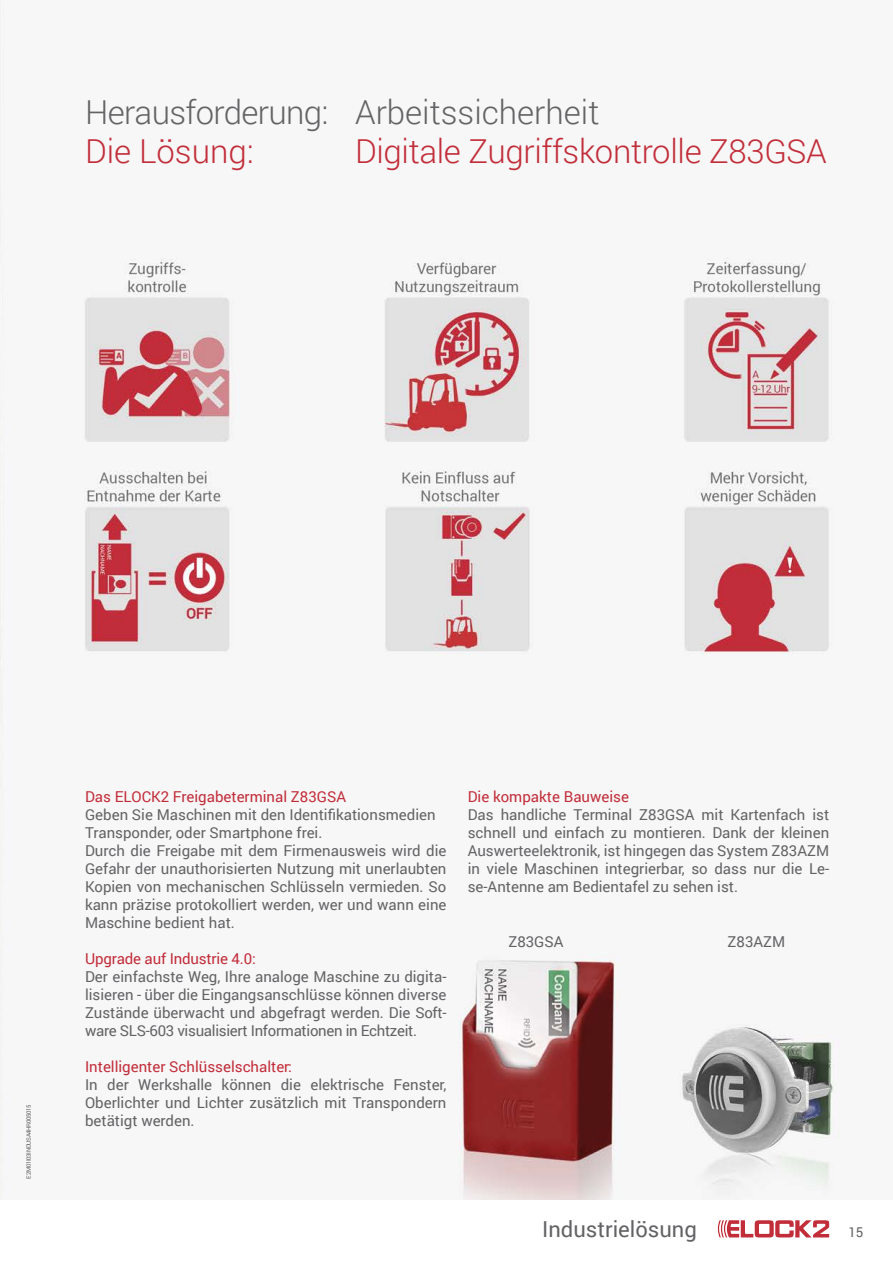
<style>
.page{position:relative;width:893px;height:1263px;background:#fff}
.page>*{position:absolute;margin:0;border:0;box-sizing:border-box;transform-origin:0 0}
.t1{font:300 33px "Roboto";letter-spacing:-.01em;color:#c22d3a}
.t2{font:300 33px "Roboto";color:#636366}
.t3{font:22.05px "Roboto";color:#636366}
.t4{font:15px/18px "Roboto";color:#636366;text-align:justify}
.t5{font:15px "Roboto";color:#c22d3a}
.t6{font:13.5px "Roboto";color:#636366}
.t7{font:6px "Roboto";letter-spacing:-.05em;color:#636366}
</style>
<div class="page">
<img style="left:0;top:0;width:840px;height:1199px">
<svg style="left:718px;top:1220px;width:111px;height:17px"></svg>
<p class="t2" style="left:85px;top:89px;width:516px">Herausforderung: Arbeitssicherheit</p>
<p class="t1" style="left:85px;top:129px;width:170px">Die Lösung:</p>
<p class="t1" style="left:355px;top:129px;width:473px">Digitale Zugriffskontrolle Z83GSA</p>
<p class="t7" style="left:25px;top:1178px;width:76px;rotate:-90deg">E2M01I03INDUSA4HR005015</p>
<p class="t5" style="left:85px;top:786px;width:263px">Das ELOCK2 Freigabeterminal Z83GSA</p>
<p class="t4" style="left:85px;top:805px;width:352px">Geben Sie Maschinen mit den Identifikationsmedien</p>
<p class="t4" style="left:85px;top:823px;width:239px">Transponder, oder Smartphone frei.</p>
<p class="t4" style="left:85px;top:841px;width:363px">Durch die Freigabe mit dem Firmenausweis wird die Gefahr der unauthorisierten Nutzung mit unerlaubten Kopien von mechanischen Schlüsseln vermieden. So kann präzise protokolliert werden, wer und wann eine Maschine bedient hat.</p>
<p class="t5" style="left:85px;top:948px;width:172px">Upgrade auf Industrie 4.0:</p>
<p class="t4" style="left:85px;top:967px;width:363px">Der einfachste Weg, Ihre analoge Maschine zu digita&shy;lisieren - über die Eingangsanschlüsse können diverse Zustände überwacht und abgefragt werden. Die Soft&shy;ware SLS-603 visualisiert Informationen in Echtzeit.</p>
<p class="t5" style="left:85px;top:1056px;width:208px">Intelligenter Schlüsselschalter:</p>
<p class="t4" style="left:85px;top:1075px;width:363px">In der Werkshalle können die elektrische Fenster, Oberlichter und Lichter zusätzlich mit Transpondern betätigt werden.</p>
<p class="t5" style="left:468px;top:786px;width:163px">Die kompakte Bauweise</p>
<p class="t4" style="left:468px;top:805px;width:363px">Das handliche Terminal Z83GSA mit Kartenfach ist schnell und einfach zu montieren. Dank der kleinen Auswerteelektronik, ist hingegen das System Z83AZM in viele Maschinen integrierbar, so dass nur die Le&shy;se-Antenne am Bedientafel zu sehen ist.</p>
<p class="t4" style="left:508px;top:932px;width:57px">Z83GSA</p>
<p class="t4" style="left:728px;top:932px;width:59px">Z83AZM</p>
<h2 class="t3" style="left:542px;top:1214px;width:156px">Industrielösung</h2>
<p class="t6" style="left:848px;top:1223px;width:17px">15</p>
</div>
